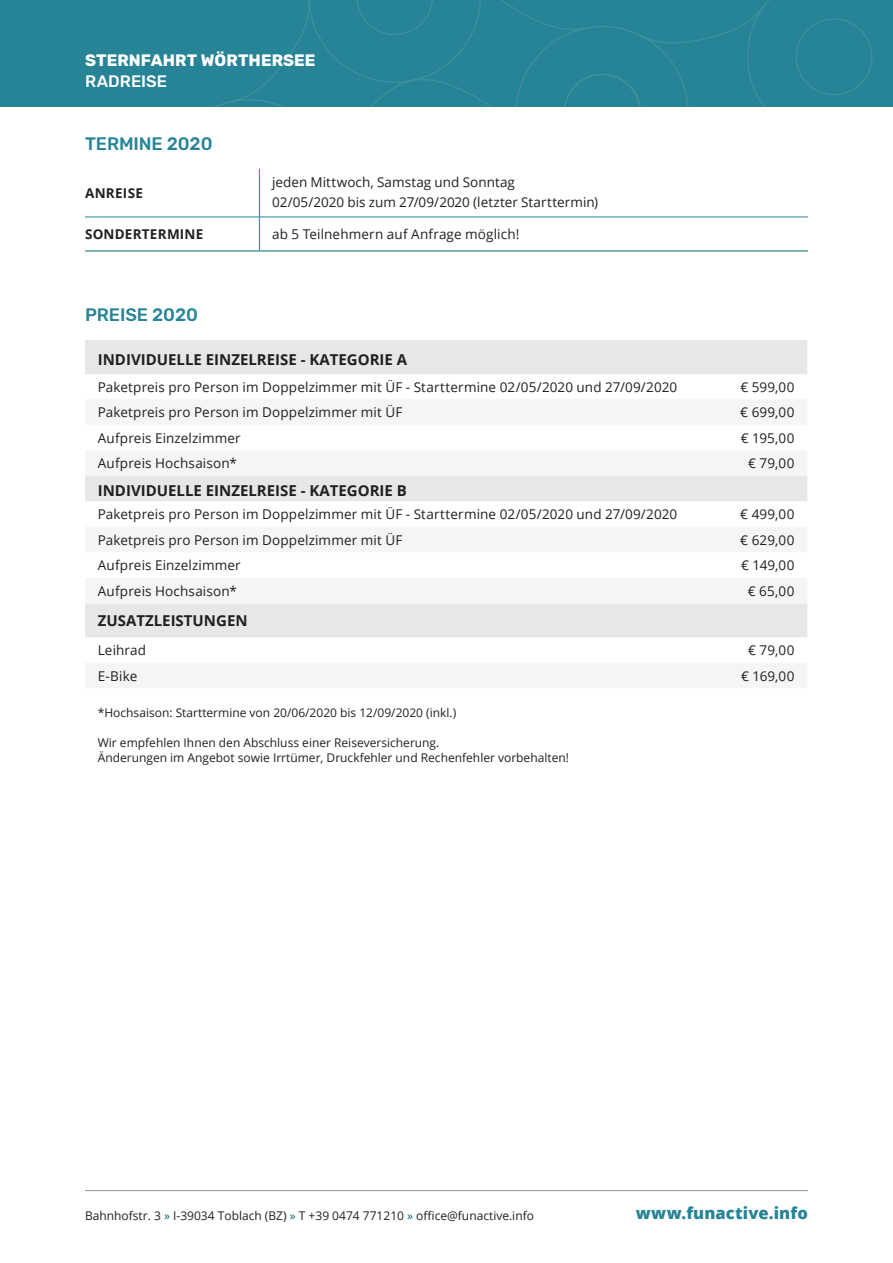
<style>
.page{position:relative;width:893px;height:1263px;background:#fff}
.page>*{position:absolute;margin:0;border:0;box-sizing:border-box;transform-origin:0 0}
.t1{font:500 18px "Rubik";letter-spacing:-.005em;color:#268496}
.t2{font:700 16.5px "Rubik";letter-spacing:.005em;color:#fff}
.t3{font:800 16.5px "Open Sans";letter-spacing:.01em;color:#268496}
.t4{font:500 16.5px "Rubik";color:#fff}
.t5{font:700 15px "Open Sans";color:#231f20}
.t6{font:13.5px/19.5px "Open Sans";letter-spacing:.01em;color:#231f20}
.t7{font:700 13.5px "Open Sans";letter-spacing:.02em;color:#231f20}
.t8{font:12px/15px "Open Sans";color:#231f20}
.s1{color:#006b70}
</style>
<div class="page">
<div style="left:0;top:0;width:893px;height:106px;background:#268496"></div>
<svg style="left:216px;top:0;width:657px;height:106px"></svg>
<hr style="left:85px;top:1190px;width:723px;height:1px;background:#939598">
<div style="left:85px;top:340px;width:722px;height:34px;background:#e6e7e9"></div>
<svg style="left:85px;top:476px;width:722px;height:161px"></svg>
<div style="left:496px;top:350px;width:184px;height:24px;background:#e6e7e9"></div>
<svg style="left:496px;top:478px;width:184px;height:69px"></svg>
<hr style="left:259px;top:169px;width:1px;height:48px;background:#268496">
<hr style="left:85px;top:217px;width:174px;height:1px;background:#268496">
<hr style="left:259px;top:217px;width:549px;height:1px;background:#268496">
<hr style="left:259px;top:217px;width:1px;height:34px;background:#268496">
<hr style="left:85px;top:251px;width:174px;height:1px;background:#006b70">
<hr style="left:259px;top:251px;width:549px;height:1px;background:#006b70">
<p class="t2" style="left:85px;top:51px;width:232px">STERNFAHRT WÖRTHERSEE</p>
<p class="t4" style="left:85px;top:72px;width:84px">RADREISE</p>
<h1 class="t1" style="left:85px;top:133px;width:13px">TER</h1>
<h1 class="t1" style="left:119px;top:133px;width:25px">MINE</h1>
<h1 class="t1" style="left:167px;top:133px;width:47px">2020</h1>
<p class="t7" style="left:85px;top:183px;width:59px">ANREISE</p>
<p class="t6" style="left:272px;top:172px;width:328px">jeden Mittwoch, Samstag und Sonntag<br>02/05/2020 bis zum 27/09/2020 (letzter Starttermin)</p>
<p class="t7" style="left:85px;top:225px;width:29px">SONDERTER</p>
<p class="t7" style="left:167px;top:225px;width:21px">MINE</p>
<p class="t6" style="left:272px;top:224px;width:249px">ab 5 Teilnehmern auf Anfrage möglich!</p>
<h1 class="t1" style="left:85px;top:305px;width:23px">PREISE</h1>
<h1 class="t1" style="left:152px;top:305px;width:47px">2020</h1>
<p class="t5" style="left:98px;top:349px;width:242px">INDIVIDUELLE EINZELREISE - KATEG</p>
<p class="t5" style="left:358px;top:349px;width:20px">ORIE</p>
<p class="t5" style="left:397px;top:349px;width:12px">A</p>
<p class="t6" style="left:98px;top:377px;width:581px">Paketpreis pro Person im Doppelzimmer mit ÜF - Starttermine 02/05/2020 und 27/09/2020</p>
<p class="t6" style="left:740px;top:377px;width:56px">€ 599,00</p>
<p class="t6" style="left:98px;top:402px;width:306px">Paketpreis pro Person im Doppelzimmer mit ÜF</p>
<p class="t6" style="left:740px;top:402px;width:56px">€ 699,00</p>
<p class="t6" style="left:98px;top:428px;width:144px">Aufpreis Einzelzimmer</p>
<p class="t6" style="left:741px;top:428px;width:55px">€ 195,00</p>
<p class="t6" style="left:98px;top:453px;width:141px">Aufpreis Hochsaison*</p>
<p class="t6" style="left:748px;top:453px;width:48px">€ 79,00</p>
<p class="t5" style="left:98px;top:480px;width:242px">INDIVIDUELLE EINZELREISE - KATEG</p>
<p class="t5" style="left:358px;top:480px;width:20px">ORIE</p>
<p class="t5" style="left:397px;top:480px;width:12px">B</p>
<p class="t6" style="left:98px;top:504px;width:581px">Paketpreis pro Person im Doppelzimmer mit ÜF - Starttermine 02/05/2020 und 27/09/2020</p>
<p class="t6" style="left:740px;top:504px;width:56px">€ 499,00</p>
<p class="t6" style="left:98px;top:530px;width:306px">Paketpreis pro Person im Doppelzimmer mit ÜF</p>
<p class="t6" style="left:740px;top:530px;width:56px">€ 629,00</p>
<p class="t6" style="left:98px;top:555px;width:144px">Aufpreis Einzelzimmer</p>
<p class="t6" style="left:741px;top:555px;width:55px">€ 149,00</p>
<p class="t6" style="left:98px;top:581px;width:141px">Aufpreis Hochsaison*</p>
<p class="t6" style="left:748px;top:581px;width:48px">€ 65,00</p>
<p class="t5" style="left:98px;top:610px;width:151px">ZUSATZLEISTUNGEN</p>
<p class="t6" style="left:98px;top:640px;width:50px">Leihrad</p>
<p class="t6" style="left:748px;top:640px;width:48px">€ 79,00</p>
<p class="t6" style="left:98px;top:666px;width:41px">E-Bike</p>
<p class="t6" style="left:741px;top:666px;width:55px">€ 169,00</p>
<p class="t8" style="left:98px;top:705px;width:360px">*Hochsaison: Starttermine von 20/06/2020 bis 12/09/2020 (inkl.)</p>
<p class="t8" style="left:98px;top:735px;width:473px">Wir empfehlen Ihnen den Abschluss einer Reiseversicherung.<br>Änderungen im Angebot sowie Irrtümer, Druckfehler und Rechenfehler vorbehalten!</p>
<p class="t8" style="left:85px;top:1207px;width:450px">Bahnhofstr. 3 <span class="s1">»</span> I-39034 Toblach (BZ) <span class="s1">»</span> T +39 0474 771210 <span class="s1">»</span> office@funactive.info</p>
<p class="t3" style="left:636px;top:1200px;width:174px">www.funactive.info</p>
</div>
